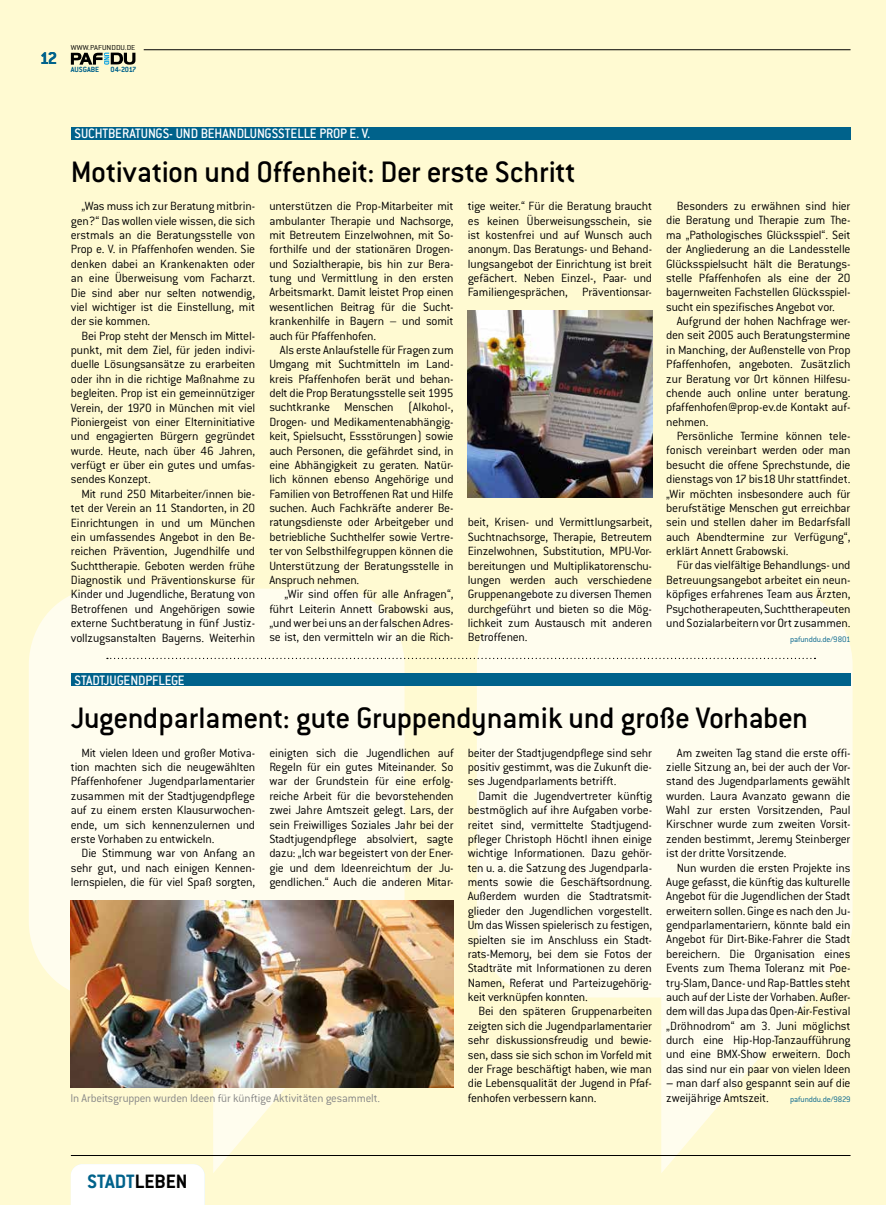
<style>
.page{position:relative;width:886px;height:1205px;background:#fffad2}
.page>*{position:absolute;margin:0;border:0;box-sizing:border-box;transform-origin:0 0}
.t1{font:500 32.5px "Conduit ITC Std";letter-spacing:-.015em;color:#000}
.t2{font:700 21.25px "Conduit ITC Std";color:#00628b}
.t3{font:700 18.75px "Conduit ITC Std";color:#00628b}
.t4{font:500 15px "Conduit ITC Std";letter-spacing:-.01em;color:#fff;scale:.95 1}
.t5{font:300 13.12px/14.4px "Conduit ITC Std";letter-spacing:-.015em;color:#000;text-align:justify}
.t6{font:300 12.5px "Conduit ITC Std";letter-spacing:-.015em;color:#878787}
.t7{font:300 8.75px "Conduit ITC Std";letter-spacing:-.015em;color:#00628b}
.t8{font:700 8.25px "Conduit ITC Std";letter-spacing:-.01em;color:#00628b}
.t9{font:300 7.88px "Conduit ITC Std";letter-spacing:.01em;color:#000;scale:1.1 1}
.s1{font-weight:500}
.s2{color:#000}
</style>
<div class="page">
<hr style="left:144px;top:50px;width:706px;height:1px;background:#000">
<svg style="left:477px;top:589px;width:375px;height:584px;fill:#fffdee"></svg>
<svg style="left:29px;top:589px;width:375px;height:584px;fill:#fffdee"></svg>
<hr style="left:71px;top:1155px;width:779px;height:1px;background:#000">
<svg style="left:71px;top:53px;width:64px;height:12px"></svg>
<div style="left:71px;top:1164px;width:134px;height:41px;background:#fff"></div>
<div style="left:71px;top:673px;width:779px;height:13px;background:#00628b"></div>
<img style="left:71px;top:900px;width:383px;height:187px">
<img style="left:468px;top:311px;width:184px;height:187px">
<div style="left:71px;top:127px;width:779px;height:13px;background:#00628b"></div>
<svg style="left:107px;top:658px;width:708px;height:1px"></svg>
<h3 class="t3" style="left:40px;top:47px;width:19px">12</h3>
<p class="t9" style="left:71px;top:42px;width:60px">WWW.PAFUNDDU.DE</p>
<p class="t8" style="left:71px;top:65px;width:30px">AUSGABE</p>
<p class="t8" style="left:111px;top:65px;width:27px">04-2017</p>
<p class="t4" style="left:74px;top:125px;width:313px">SUCHTBERATUNGS- UND BEHANDLUNGSSTELLE PROP E. V.</p>
<h1 class="t1" style="left:71px;top:152px;width:506px">Motivation und Offenheit: Der erste Schritt</h1>
<p class="t5" style="left:71px;top:199px;width:186px;text-indent:11px">„Was muss ich zur Beratung mitbrin&shy;gen?“ Das wollen viele wissen, die sich erstmals an die Beratungsstelle von Prop e. V. in Pfaffenhofen wenden. Sie denken dabei an Krankenakten oder an eine Überweisung vom Facharzt.<br>Die sind aber nur selten notwendig, viel wichtiger ist die Einstellung, mit der sie kommen.</p>
<p class="t5" style="left:71px;top:328px;width:186px;text-indent:11px">Bei Prop steht der Mensch im Mittel&shy;punkt, mit dem Ziel, für jeden indivi&shy;duelle Lösungsansätze zu erarbeiten oder ihn in die richtige Maßnahme zu begleiten. Prop ist ein gemeinnütziger Verein, der 1970 in München mit viel Pioniergeist von einer Elterninitiative und engagierten Bürgern gegründet wurde. Heute, nach über 46 Jahren, verfügt er über ein gutes und umfas&shy;sendes Konzept.</p>
<p class="t5" style="left:71px;top:486px;width:186px;text-indent:11px">Mit rund 250 Mitarbeiter/innen bie&shy;tet der Verein an 11 Standorten, in 20<br>Einrichtungen in und um München ein umfassendes Angebot in den Be&shy;reichen Prävention, Jugendhilfe und Suchttherapie. Geboten werden frühe Diagnostik und Präventionskurse für Kinder und Jugendliche, Beratung von Betroffenen und Angehörigen sowie externe Suchtberatung in fünf Justiz&shy;vollzugsanstalten Bayerns. Weiterhin</p>
<p class="t4" style="left:74px;top:671px;width:118px">STADTJUGENDPFLEGE</p>
<p class="t5" style="left:269px;top:199px;width:186px">unterstützen die Prop-Mitarbeiter mit ambulanter Therapie und Nachsorge, mit Betreutem Einzelwohnen, mit So&shy;forthilfe und der stationären Drogen&shy;und Sozialtherapie, bis hin zur Bera&shy;tung und Vermittlung in den ersten Arbeitsmarkt. Damit leistet Prop einen wesentlichen Beitrag für die Sucht&shy;krankenhilfe in Bayern – und somit auch für Pfaffenhofen.</p>
<p class="t5" style="left:269px;top:342px;width:186px;text-indent:11px">Als erste Anlaufstelle für Fragen zum Umgang mit Suchtmitteln im Land&shy;kreis Pfaffenhofen berät und behan&shy;delt die Prop Beratungsstelle seit 1995 suchtkranke Menschen (Alkohol-, Drogen- und Medikamentenabhängig&shy;keit, Spielsucht, Essstörungen) sowie auch Personen, die gefährdet sind, in eine Abhängigkeit zu geraten. Natür&shy;lich können ebenso Angehörige und Familien von Betroffenen Rat und Hilfe suchen. Auch Fachkräfte anderer Be&shy;ratungsdienste oder Arbeitgeber und betriebliche Suchthelfer sowie Vertre&shy;ter von Selbsthilfegruppen können die Unterstützung der Beratungsstelle in Anspruch nehmen.</p>
<p class="t5" style="left:269px;top:587px;width:186px;text-indent:15px">„Wir sind offen für alle Anfragen“, führt Leiterin Annett Grabowski aus, „und wer bei uns an der falschen Adres&shy;se ist, den vermitteln wir an die Rich-</p>
<p class="t5" style="left:468px;top:198px;width:186px">tige weiter.“ Für die Beratung braucht es keinen Überweisungsschein, sie ist kostenfrei und auf Wunsch auch anonym. Das Beratungs- und Behand&shy;lungsangebot der Einrichtung ist breit gefächert. Neben Einzel-, Paar- und Familiengesprächen, Präventionsar-</p>
<p class="t5" style="left:468px;top:515px;width:186px">beit, Krisen- und Vermittlungsarbeit, Suchtnachsorge, Therapie, Betreutem Einzelwohnen, Substitution, MPU-Vor&shy;bereitungen und Multiplikatorenschu&shy;lungen werden auch verschiedene Gruppenangebote zu diversen Themen durchgeführt und bieten so die Mög&shy;lichkeit zum Austausch mit anderen Betroffenen.</p>
<p class="t5" style="left:666px;top:198px;width:186px;text-indent:11px">Besonders zu erwähnen sind hier die Beratung und Therapie zum The&shy;ma „Pathologisches Glücksspiel“. Seit der Angliederung an die Landesstelle Glücksspielsucht hält die Beratungs&shy;stelle Pfaffenhofen als eine der 20 bayernweiten Fachstellen Glücksspiel&shy;sucht ein spezifisches Angebot vor.</p>
<p class="t5" style="left:666px;top:313px;width:186px;text-indent:11px">Aufgrund der hohen Nachfrage wer&shy;den seit 2005 auch Beratungstermine in Manching, der Außenstelle von Prop Pfaffenhofen, angeboten. Zusätzlich zur Beratung vor Ort können Hilfesu&shy;chende auch online unter beratung. pfaffenhofen@prop-ev.de Kontakt auf&shy;nehmen.</p>
<p class="t5" style="left:666px;top:428px;width:186px;text-indent:11px">Persönliche Termine können tele&shy;fonisch vereinbart werden oder man besucht die offene Sprechstunde, die dienstags von 17 bis18 Uhr stattfindet. „Wir möchten insbesondere auch für berufstätige Menschen gut erreichbar sein und stellen daher im Bedarfsfall auch Abendtermine zur Verfügung“, erklärt Annett Grabowski.</p>
<p class="t5" style="left:666px;top:558px;width:186px;text-indent:11px">Für das vielfältige Behandlungs- und Betreuungsangebot arbeitet ein neun&shy;köpfiges erfahrenes Team aus Ärzten, Psychotherapeuten, Suchttherapeuten und Sozialarbeitern vor Ort zusammen.</p>
<p class="t7" style="left:790px;top:633px;width:62px">pafunddu.de/9801</p>
<h1 class="t1" style="left:71px;top:698px;width:739px">Jugendparlament: gute Gruppendynamik und große Vorhaben</h1>
<p class="t5" style="left:269px;top:745px;width:186px">einigten sich die Jugendlichen auf Regeln für ein gutes Miteinander. So war der Grundstein für eine erfolg&shy;reiche Arbeit für die bevorstehenden zwei Jahre Amtszeit gelegt. Lars, der sein Freiwilliges Soziales Jahr bei der Stadtjugendpflege absolviert, sagte dazu: „Ich war begeistert von der Ener&shy;gie und dem Ideenreichtum der Ju&shy;gendlichen.“ Auch die anderen Mitar-</p>
<p class="t5" style="left:468px;top:745px;width:186px">beiter der Stadtjugendpflege sind sehr positiv gestimmt, was die Zukunft die&shy;ses Jugendparlaments betrifft.</p>
<p class="t5" style="left:71px;top:745px;width:186px;text-indent:11px">Mit vielen Ideen und großer Motiva&shy;tion machten sich die neugewählten Pfaffenhofener Jugendparlamentarier zusammen mit der Stadtjugendpflege auf zu einem ersten Klausurwochen&shy;ende, um sich kennenzulernen und erste Vorhaben zu entwickeln.</p>
<p class="t5" style="left:71px;top:845px;width:186px;text-indent:11px">Die Stimmung war von Anfang an sehr gut, und nach einigen Kennen&shy;lernspielen, die für viel Spaß sorgten,</p>
<p class="t5" style="left:468px;top:788px;width:186px;text-indent:11px">Damit die Jugendvertreter künftig bestmöglich auf ihre Aufgaben vorbe&shy;reitet sind, vermittelte Stadtjugend&shy;pfleger Christoph Höchtl ihnen einige wichtige Informationen. Dazu gehör&shy;ten u. a. die Satzung des Jugendparla&shy;ments sowie die Geschäftsordnung.<br>Außerdem wurden die Stadtratsmit&shy;glieder den Jugendlichen vorgestellt.<br>Um das Wissen spielerisch zu festigen, spielten sie im Anschluss ein Stadt&shy;rats-Memory, bei dem sie Fotos der Stadträte mit Informationen zu deren Namen, Referat und Parteizugehörig&shy;keit verknüpfen konnten.</p>
<p class="t5" style="left:468px;top:1003px;width:186px;text-indent:11px">Bei den späteren Gruppenarbeiten zeigten sich die Jugendparlamentarier sehr diskussionsfreudig und bewie&shy;sen, dass sie sich schon im Vorfeld mit der Frage beschäftigt haben, wie man die Lebensqualität der Jugend in Pfaf&shy;fenhofen verbessern kann.</p>
<p class="t6" style="left:70px;top:1090px;width:311px">In Arbeitsgruppen wurden Ideen für künftige Aktivitäten gesammelt.</p>
<p class="t5" style="left:666px;top:745px;width:186px;text-indent:11px">Am zweiten Tag stand die erste offi&shy;zielle Sitzung an, bei der auch der Vor&shy;stand des Jugendparlaments gewählt wurden. Laura Avanzato gewann die Wahl zur ersten Vorsitzenden, Paul Kirschner wurde zum zweiten Vorsit&shy;zenden bestimmt, Jeremy Steinberger ist der dritte Vorsitzende.</p>
<p class="t5" style="left:666px;top:860px;width:186px;text-indent:11px">Nun wurden die ersten Projekte ins Auge gefasst, die künftig das kulturelle Angebot für die Jugendlichen der Stadt erweitern sollen. Ginge es nach den Ju&shy;gendparlamentariern, könnte bald ein Angebot für Dirt-Bike-Fahrer die Stadt bereichern. Die Organisation eines Events zum Thema Toleranz mit Poe&shy;try-Slam, Dance- und Rap-Battles steht auch auf der Liste der Vorhaben. Außer&shy;dem will das Jupa das Open-Air-Festival „Dröhnodrom“ am 3. Juni möglichst durch eine Hip-Hop-Tanzaufführung und eine BMX-Show erweitern. Doch das sind nur ein paar von vielen Ideen</p>
<p class="t5" style="left:666px;top:1075px;width:186px"><span class="s1">–</span> man darf also gespannt sein auf die zweijährige Amtszeit.</p>
<p class="t7" style="left:790px;top:1093px;width:62px">pafunddu.de/9829</p>
<h2 class="t2" style="left:88px;top:1169px;width:102px">STADT<span class="s2">LEBEN</span></h2>
</div>
